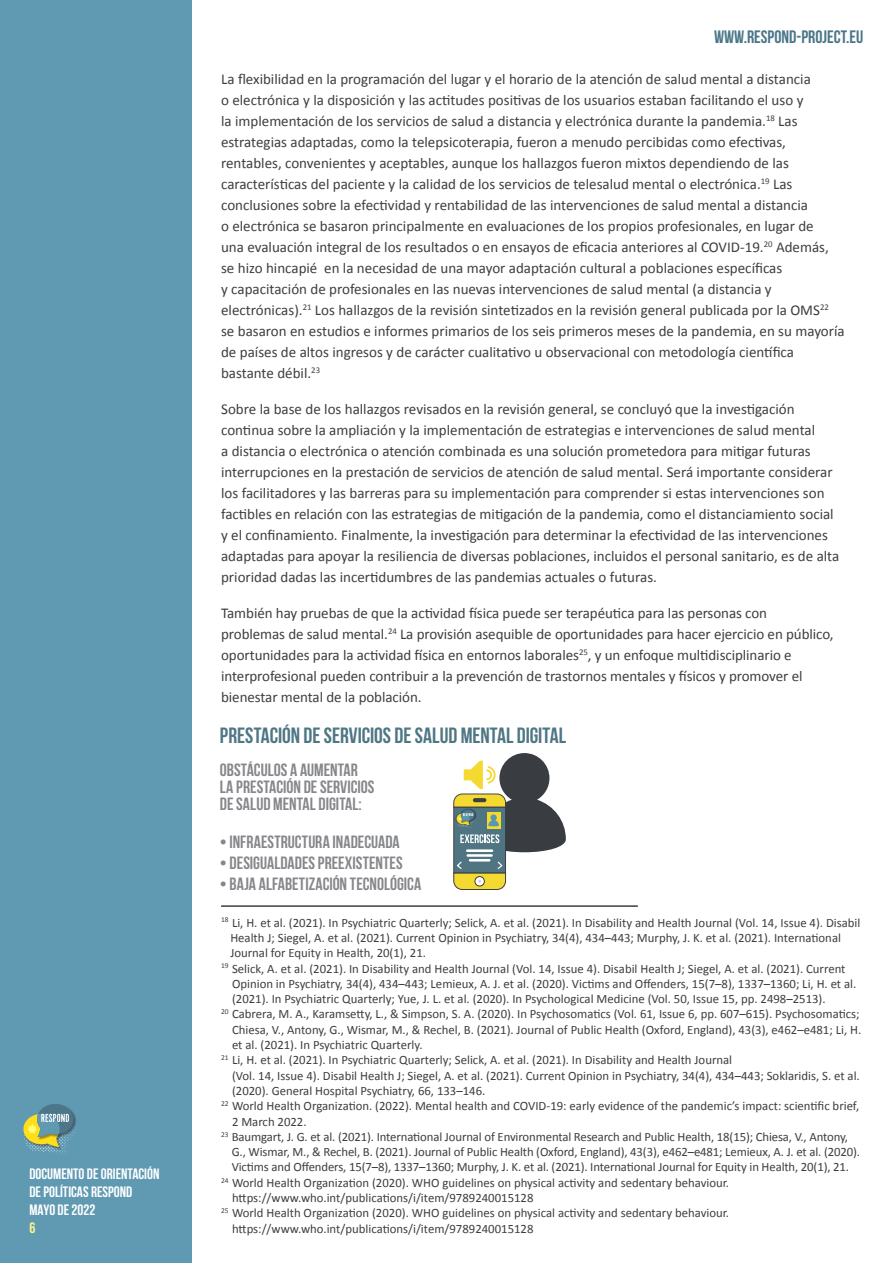
<style>
.page{position:relative;width:893px;height:1263px;background:#fff}
.page>*{position:absolute;margin:0;border:0;box-sizing:border-box;transform-origin:0 0}
.t1{font:700 21.9px "Bebas Neue";letter-spacing:-.005em;color:#4e7684}
.t2{font:18px "Bebas Neue";color:#4c7789}
.t3{font:700 17.7px/17.1px "Bebas Neue";color:#86878b}
.t4{font:15px/21px "Calibri";color:#3e3e3f}
.t5{font:700 15px/18px "Bebas Neue";color:#fff}
.t6{font:700 15px "Bebas Neue";color:#fff690}
.t7{font:12.75px/15.3px "Calibri";color:#3e3e3f}
</style>
<div class="page">
<div style="left:0;top:0;width:191px;height:1263px;background:#5f99b2"></div>
<svg style="left:23px;top:1104px;width:53px;height:50px"></svg>
<hr style="left:221px;top:905px;width:417px;height:2px;background:#3e3e3f">
<div style="left:454px;top:807px;width:51px;height:66px;background:#4f7583"></div>
<hr style="left:466px;top:854px;width:27px;height:3px;background:#fff">
<hr style="left:469px;top:859px;width:21px;height:2px;background:#fff">
<svg style="left:453px;top:860px;width:53px;height:30px"></svg>
<svg style="left:453px;top:753px;width:113px;height:99px"></svg>
<p class="t5" style="left:29px;top:1164px;width:132px">DOCUMENTO DE ORIENTACIÓN<br>DE POLÍTICAS RESPOND<br>MAYO DE 2022</p>
<p class="t6" style="left:29px;top:1219px;width:7px">6</p>
<p class="t2" style="left:714px;top:27px;width:151px">WWW.RESPOND-PROJECT.EU</p>
<p class="t4" style="left:221px;top:67px;width:625px">La flexibilidad en la programación del lugar y el horario de la atención de salud mental a distancia<br>o electrónica y la disposición y las actitudes positivas de los usuarios estaban facilitando el uso y<br>la implementación de los servicios de salud a distancia y electrónica durante la pandemia.<sup>18</sup> Las estrategias adaptadas, como la telepsicoterapia, fueron a menudo percibidas como efectivas, rentables, convenientes y aceptables, aunque los hallazgos fueron mixtos dependiendo de las características del paciente y la calidad de los servicios de telesalud mental o electrónica.<sup>19</sup> Las conclusiones sobre la efectividad y rentabilidad de las intervenciones de salud mental a distancia<br>o electrónica se basaron principalmente en evaluaciones de los propios profesionales, en lugar de<br>una evaluación integral de los resultados o en ensayos de eficacia anteriores al COVID-19.<sup>20</sup> Además, se hizo hincapié en la necesidad de una mayor adaptación cultural a poblaciones específicas<br>y capacitación de profesionales en las nuevas intervenciones de salud mental (a distancia y electrónicas).<sup>21</sup> Los hallazgos de la revisión sintetizados en la revisión general publicada por la OMS<sup>22 </sup>se basaron en estudios e informes primarios de los seis primeros meses de la pandemia, en su mayoría de países de altos ingresos y de carácter cualitativo u observacional con metodología científica bastante débil.<sup>23</sup></p>
<p class="t4" style="left:221px;top:397px;width:620px">Sobre la base de los hallazgos revisados en la revisión general, se concluyó que la investigación continua sobre la ampliación y la implementación de estrategias e intervenciones de salud mental<br>a distancia o electrónica o atención combinada es una solución prometedora para mitigar futuras interrupciones en la prestación de servicios de atención de salud mental. Será importante considerar los facilitadores y las barreras para su implementación para comprender si estas intervenciones son factibles en relación con las estrategias de mitigación de la pandemia, como el distanciamiento social y el confinamiento. Finalmente, la investigación para determinar la efectividad de las intervenciones adaptadas para apoyar la resiliencia de diversas poblaciones, incluidos el personal sanitario, es de alta prioridad dadas las incertidumbres de las pandemias actuales o futuras.</p>
<p class="t4" style="left:221px;top:601px;width:614px">También hay pruebas de que la actividad física puede ser terapéutica para las personas con problemas de salud mental.<sup>24</sup> La provisión asequible de oportunidades para hacer ejercicio en público, oportunidades para la actividad física en entornos laborales<sup>25</sup>, y un enfoque multidisciplinario e interprofesional pueden contribuir a la prevención de trastornos mentales y físicos y promover el bienestar mental de la población.</p>
<p class="t1" style="left:220px;top:723px;width:348px">PRESTACIÓN DE SERVICIOS DE SALUD MENTAL DIGITAL</p>
<p class="t3" style="left:220px;top:761px;width:156px">OBSTÁCULOS A AUMENTAR<br>LA PRESTACIÓN DE SERVICIOS<br>DE SALUD MENTAL DIGITAL:</p>
<p class="t3" style="left:220px;top:833px;width:181px">• INFRAESTRUCTURA INADECUADA</p>
<p class="t3" style="left:220px;top:854px;width:184px">• DESIGUALDADES PREEXISTENTES</p>
<p class="t3" style="left:220px;top:875px;width:203px">• BAJA ALFABETIZACIÓN TECNOLÓGICA</p>
<p class="t7" style="left:230px;top:914px;width:632px;text-indent:-9px"><sup>18</sup> Li, H. et al. (2021). In Psychiatric Quarterly; Selick, A. et al. (2021). In Disability and Health Journal (Vol. 14, Issue 4). Disabil<br>Health J; Siegel, A. et al. (2021). Current Opinion in Psychiatry, 34(4), 434–443; Murphy, J. K. et al. (2021). International<br>Journal for Equity in Health, 20(1), 21.</p>
<p class="t7" style="left:232px;top:960px;width:626px;text-indent:-11px"><sup>19</sup> Selick, A. et al. (2021). In Disability and Health Journal (Vol. 14, Issue 4). Disabil Health J; Siegel, A. et al. (2021). Current<br>Opinion in Psychiatry, 34(4), 434–443; Lemieux, A. J. et al. (2020). Victims and Offenders, 15(7–8), 1337–1360; Li, H. et al. (2021). In Psychiatric Quarterly; Yue, J. L. et al. (2020). In Psychological Medicine (Vol. 50, Issue 15, pp. 2498–2513).</p>
<p class="t7" style="left:232px;top:1006px;width:631px;text-indent:-11px"><sup>20</sup> Cabrera, M. A., Karamsetty, L., &amp; Simpson, S. A. (2020). In Psychosomatics (Vol. 61, Issue 6, pp. 607–615). Psychosomatics;<br>Chiesa, V., Antony, G., Wismar, M., &amp; Rechel, B. (2021). Journal of Public Health (Oxford, England), 43(3), e462–e481; Li, H. et al. (2021). In Psychiatric Quarterly.</p>
<p class="t7" style="left:232px;top:1052px;width:629px;text-indent:-11px"><sup>21</sup> Li, H. et al. (2021). In Psychiatric Quarterly; Selick, A. et al. (2021). In Disability and Health Journal<br>(Vol. 14, Issue 4). Disabil Health J; Siegel, A. et al. (2021). Current Opinion in Psychiatry, 34(4), 434–443; Soklaridis, S. et al. (2020). General Hospital Psychiatry, 66, 133–146.</p>
<p class="t7" style="left:232px;top:1098px;width:629px;text-indent:-11px"><sup>22</sup> World Health Organization. (2022). Mental health and COVID-19: early evidence of the pandemic’s impact: scientific brief,<br>2 March 2022.</p>
<p class="t7" style="left:232px;top:1128px;width:630px;text-indent:-11px"><sup>23</sup> Baumgart, J. G. et al. (2021). International Journal of Environmental Research and Public Health, 18(15); Chiesa, V., Antony,<br>G., Wismar, M., &amp; Rechel, B. (2021). Journal of Public Health (Oxford, England), 43(3), e462–e481; Lemieux, A. J. et al. (2020).<br>Victims and Offenders, 15(7–8), 1337–1360; Murphy, J. K. et al. (2021). International Journal for Equity in Health, 20(1), 21.</p>
<p class="t7" style="left:232px;top:1174px;width:499px;text-indent:-11px"><sup>24</sup> World Health Organization (2020). WHO guidelines on physical activity and sedentary behaviour. https://www.who.int/publications/i/item/9789240015128</p>
<p class="t7" style="left:232px;top:1205px;width:499px;text-indent:-11px"><sup>25</sup> World Health Organization (2020). WHO guidelines on physical activity and sedentary behaviour. https://www.who.int/publications/i/item/9789240015128</p>
</div>
